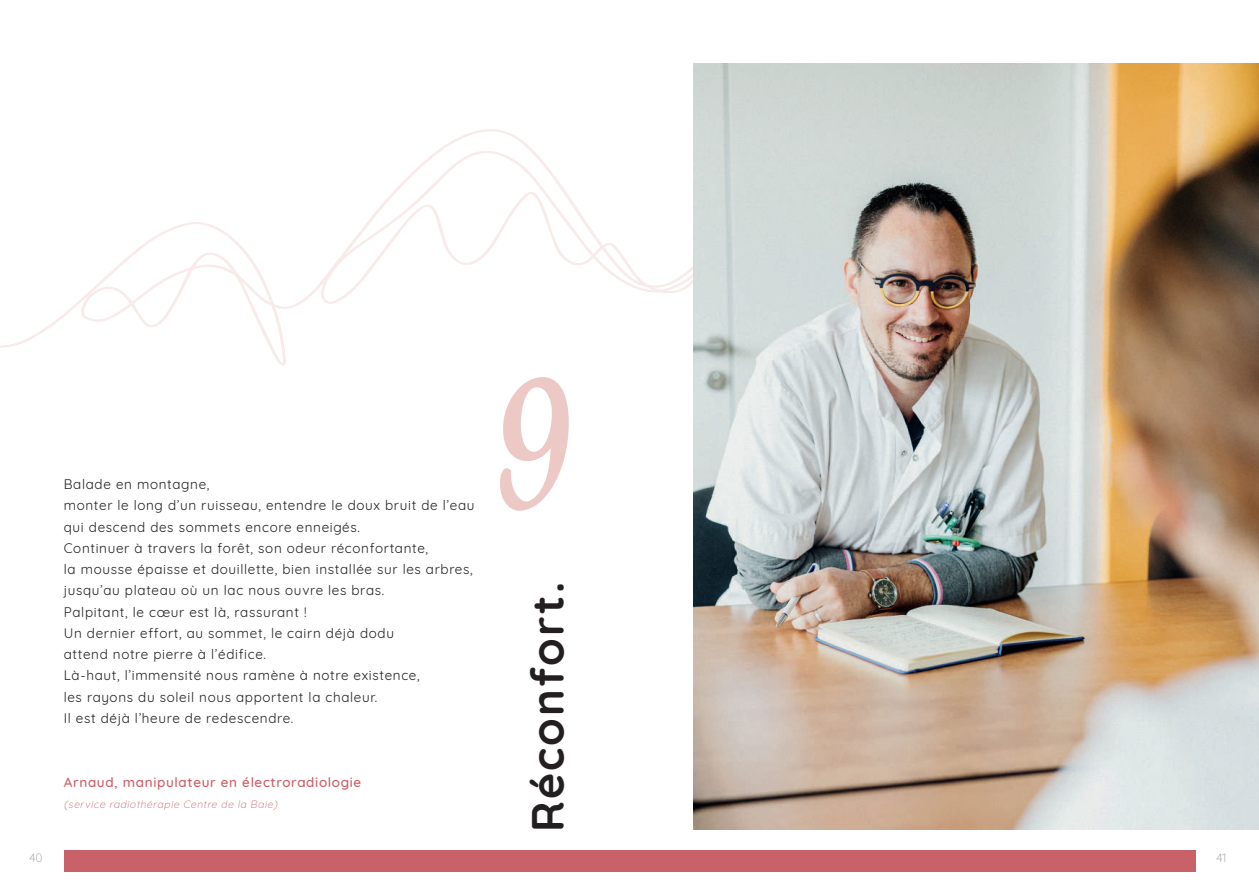
<style>
.page{position:relative;width:1259px;height:893px;background:#fff}
.page>*{position:absolute;margin:0;border:0;box-sizing:border-box;transform-origin:0 0}
.t1{font:180px "Bistro Script";color:#ecc9c4}
.t2{font:700 45px "Quicksand";letter-spacing:.05em;color:#231f20}
.t3{font:13.5px/21.3px "Quicksand";letter-spacing:.05em;color:#231f20}
.t4{font:500 13.5px "Quicksand";letter-spacing:.05em;color:#c96268}
.t5{font:300 12px "Quicksand";color:#939598}
.t6{font:italic 300 10.5px "Quicksand";color:#c96268}
</style>
<div class="page">
<svg style="left:0;top:63px;width:754px;height:303px"></svg>
<div style="left:64px;top:850px;width:1131px;height:22px;background:#c96268"></div>
<img style="left:693px;top:64px;width:566px;height:765px">
<p class="t3" style="left:64px;top:472px;width:412px">Balade en montagne,<br>monter le long d’un ruisseau, entendre le doux bruit de l’eau qui descend des sommets encore enneigés.</p>
<p class="t3" style="left:64px;top:536px;width:410px">Continuer à travers la forêt, son odeur réconfortante,<br>la mousse épaisse et douillette, bien installée sur les arbres, jusqu’au plateau où un lac nous ouvre les bras.<br>Palpitant, le cœur est là, rassurant !<br>Un dernier effort, au sommet, le cairn déjà dodu<br>attend notre pierre à l’édifice.<br>Là-haut, l’immensité nous ramène à notre existence,<br>les rayons du soleil nous apportent la chaleur.<br>Il est déjà l’heure de redescendre.</p>
<p class="t4" style="left:64px;top:771px;width:299px">Arnaud, manipulateur en électroradiologie</p>
<p class="t6" style="left:64px;top:796px;width:218px">(service radiothérapie Centre de la Baie)</p>
<h1 class="t1" style="left:489px;top:335px;width:78px">9</h1>
<h2 class="t2" style="left:510px;top:832px;width:252px;rotate:-90deg">Réconfort.</h2>
<p class="t5" style="left:29px;top:849px;width:15px">40</p>
<p class="t5" style="left:1216px;top:849px;width:11px">41</p>
</div>
